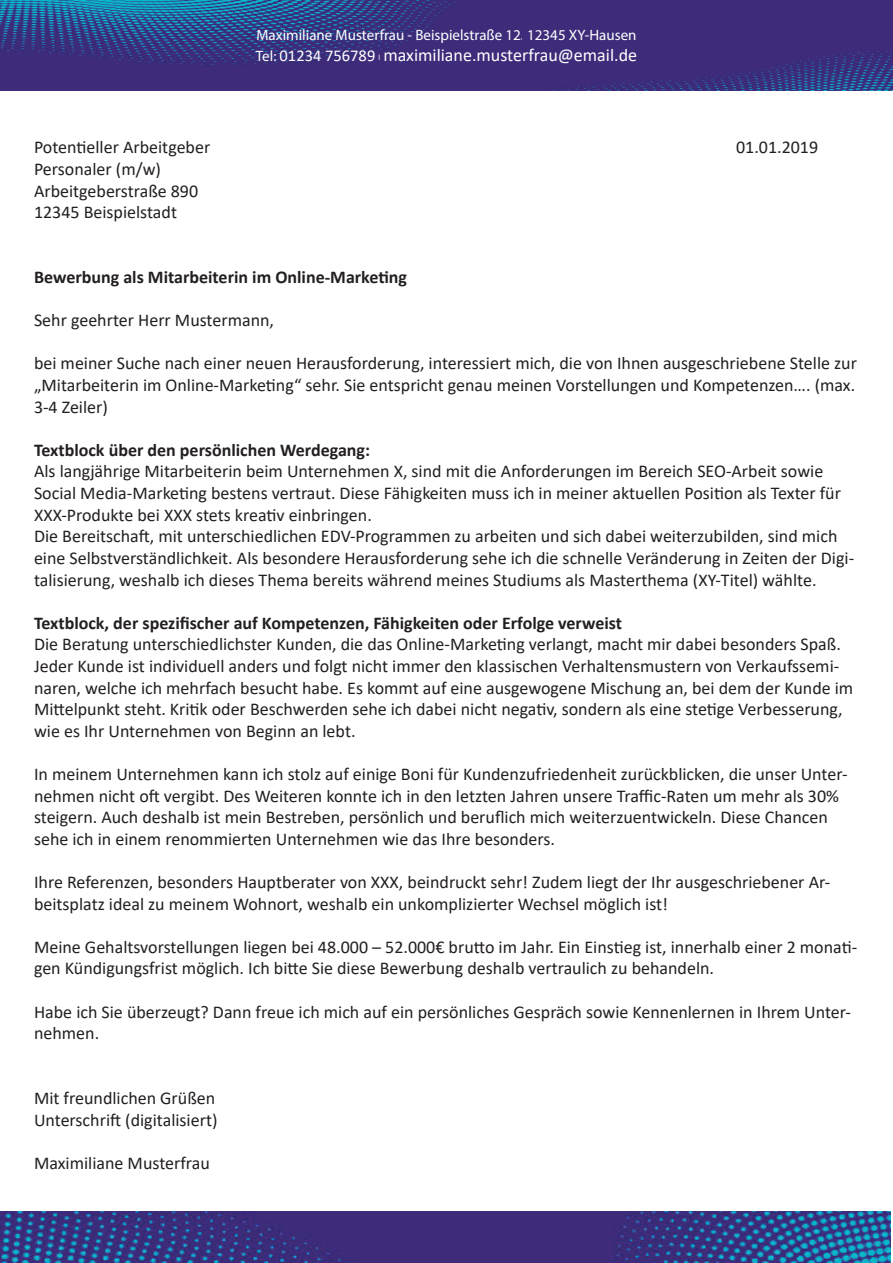
<style>
.page{position:relative;width:893px;height:1263px;background:#fff}
.page>*{position:absolute;margin:0;border:0;box-sizing:border-box;transform-origin:0 0}
.t1{font:18px/21.6px "Calibri";color:#231f20}
.t2{font:700 18px "Calibri";color:#231f20}
.t3{font:18px "Calibri";color:#fff}
.t4{font:15px "Myriad Pro";color:#fff}
.s1{font-size:7.5px}
.s2{font-family:"Myriad Pro";font-size:15px}
.s3{font-size:16.5px}
.s4{font-family:"Myriad Pro";font-size:7.5px}
</style>
<div class="page">
<img style="left:0;top:0;width:893px;height:90px">
<img style="left:0;top:1212px;width:891px;height:51px">
<p class="t4" style="left:256px;top:26px;width:382px">Maximiliane Musterfrau - Beispielstraße 12<span class="s1">,</span> 12345 XY-Hausen</p>
<p class="t3" style="left:256px;top:43px;width:383px"><span class="s2">Tel:</span> <span class="s3">01234 756789</span> <span class="s4">l</span> maximiliane.musterfrau@email.de</p>
<p class="t1" style="left:34px;top:136px;width:178px">Potentieller Arbeitgeber</p>
<p class="t1" style="left:736px;top:136px;width:84px">01.01.2019</p>
<p class="t1" style="left:34px;top:158px;width:129px">Personaler (m/w)</p>
<p class="t1" style="left:34px;top:179px;width:166px">Arbeitgeberstraße 890</p>
<p class="t1" style="left:34px;top:201px;width:145px">12345 Beispielstadt</p>
<p class="t2" style="left:34px;top:264px;width:375px">Bewerbung als Mitarbeiterin im Online-Marketing</p>
<p class="t1" style="left:34px;top:309px;width:242px">Sehr geehrter Herr Mustermann,</p>
<p class="t1" style="left:34px;top:352px;width:824px;text-align:justify">bei meiner Suche nach einer neuen Herausforderung, interessiert mich, die von Ihnen ausgeschriebene Stelle zur „Mitarbeiterin im Online-Marketing“ sehr. Sie entspricht genau meinen Vorstellungen und Kompetenzen…. (max.<br>3-4 Zeiler)</p>
<p class="t2" style="left:34px;top:437px;width:338px">Textblock über den persönlichen Werdegang:</p>
<p class="t1" style="left:34px;top:460px;width:808px">Als langjährige Mitarbeiterin beim Unternehmen X, sind mit die Anforderungen im Bereich SEO-Arbeit sowie<br>Social Media-Marketing bestens vertraut. Diese Fähigkeiten muss ich in meiner aktuellen Position als Texter für<br>XXX-Produkte bei XXX stets kreativ einbringen.</p>
<p class="t1" style="left:34px;top:525px;width:822px">Die Bereitschaft, mit unterschiedlichen EDV-Programmen zu arbeiten und sich dabei weiterzubilden, sind mich eine Selbstverständlichkeit. Als besondere Herausforderung sehe ich die schnelle Veränderung in Zeiten der Digi&shy;talisierung, weshalb ich dieses Thema bereits während meines Studiums als Masterthema (XY-Titel) wählte.</p>
<p class="t2" style="left:34px;top:610px;width:590px">Textblock, der spezifischer auf Kompetenzen, Fähigkeiten oder Erfolge verweist</p>
<p class="t1" style="left:34px;top:633px;width:821px">Die Beratung unterschiedlichster Kunden, die das Online-Marketing verlangt, macht mir dabei besonders Spaß.<br>Jeder Kunde ist individuell anders und folgt nicht immer den klassischen Verhaltensmustern von Verkaufssemi&shy;naren, welche ich mehrfach besucht habe. Es kommt auf eine ausgewogene Mischung an, bei dem der Kunde im Mittelpunkt steht. Kritik oder Beschwerden sehe ich dabei nicht negativ, sondern als eine stetige Verbesserung, wie es Ihr Unternehmen von Beginn an lebt.</p>
<p class="t1" style="left:34px;top:763px;width:815px">In meinem Unternehmen kann ich stolz auf einige Boni für Kundenzufriedenheit zurückblicken, die unser Unter&shy;nehmen nicht oft vergibt. Des Weiteren konnte ich in den letzten Jahren unsere Traffic-Raten um mehr als 30% steigern. Auch deshalb ist mein Bestreben, persönlich und beruflich mich weiterzuentwickeln. Diese Chancen sehe ich in einem renommierten Unternehmen wie das Ihre besonders.</p>
<p class="t1" style="left:34px;top:871px;width:798px">Ihre Referenzen, besonders Hauptberater von XXX, beindruckt sehr! Zudem liegt der Ihr ausgeschriebener Ar&shy;beitsplatz ideal zu meinem Wohnort, weshalb ein unkomplizierter Wechsel möglich ist!</p>
<p class="t1" style="left:34px;top:935px;width:825px">Meine Gehaltsvorstellungen liegen bei 48.000 – 52.000€ brutto im Jahr. Ein Einstieg ist, innerhalb einer 2 monati&shy;gen Kündigungsfrist möglich. Ich bitte Sie diese Bewerbung deshalb vertraulich zu behandeln.</p>
<p class="t1" style="left:34px;top:1000px;width:819px">Habe ich Sie überzeugt? Dann freue ich mich auf ein persönliches Gespräch sowie Kennenlernen in Ihrem Unter&shy;nehmen.</p>
<p class="t1" style="left:34px;top:1087px;width:183px">Mit freundlichen Grüßen</p>
<p class="t1" style="left:34px;top:1108px;width:185px">Unterschrift (digitalisiert)</p>
<p class="t1" style="left:34px;top:1151px;width:177px">Maximiliane Musterfrau</p>
</div>
